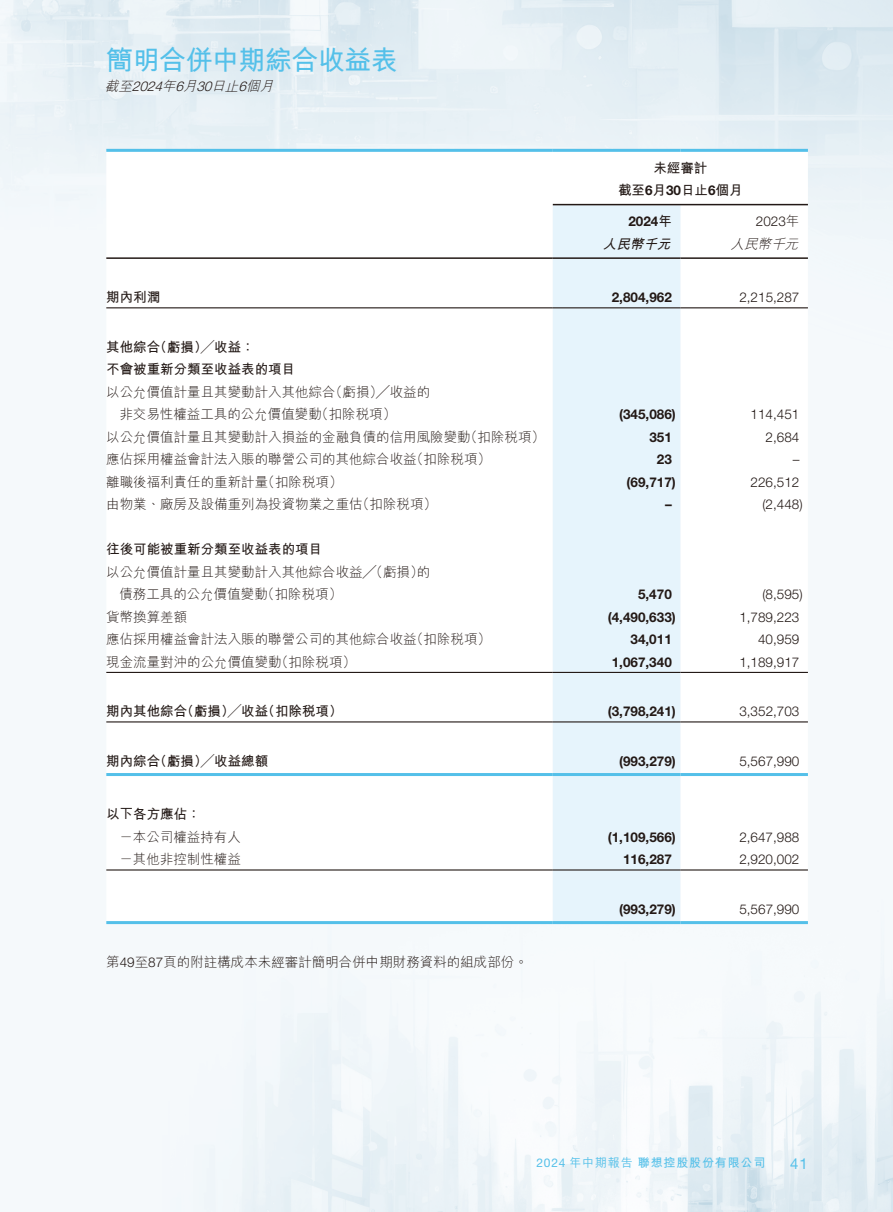
<style>
.page{position:relative;width:893px;height:1212px;background:#fff}
.page>*{position:absolute;margin:0;border:0;box-sizing:border-box;transform-origin:0 0}
.t1{font:700 27px "M Hei HK";letter-spacing:-.02em;color:#54c0e9}
.t2{font:15px "Helvetica Neue LT Std";color:#54c0e9}
.t3{font:300 13.5px/22.5px "M Hei HK";color:#231916}
.t4{font:300 13.5px "Helvetica Neue LT Std";color:#231916}
.t5{font:700 13.5px "Helvetica Neue LT Std";color:#231916}
.t6{font:700 13.5px/22.5px "M Hei HK";color:#231916;text-align:center}
.t7{font:italic 300 13.5px "M Hei HK";color:#231916}
.t8{font:italic 700 13.5px "M Hei HK";color:#231916}
.t9{font:700 12px "M Hei HK";letter-spacing:.07em;color:#54c0e9}
.s1{font-family:"Helvetica Neue LT Std"}
.s2{font-family:"M Hei HK"}
.s3{font-family:"Helvetica Neue LT Std";font-weight:400}
.s4{font-weight:500}
</style>
<div class="page">
<img style="left:0;top:0;width:893px;height:1212px">
<svg style="left:106px;top:152px;width:702px;height:769px"></svg>
<div style="left:553px;top:205px;width:127px;height:716px;background:#e6f4fc"></div>
<hr style="left:106px;top:149px;width:447px;height:3px;background:#54c0e9">
<hr style="left:553px;top:149px;width:127px;height:3px;background:#54c0e9">
<hr style="left:680px;top:149px;width:128px;height:3px;background:#54c0e9">
<hr style="left:553px;top:204px;width:255px;height:1px;background:#231916">
<hr style="left:106px;top:257px;width:447px;height:2px;background:#231916">
<hr style="left:553px;top:257px;width:127px;height:2px;background:#231916">
<hr style="left:680px;top:257px;width:128px;height:2px;background:#231916">
<hr style="left:106px;top:307px;width:447px;height:1px;background:#231916">
<hr style="left:553px;top:307px;width:127px;height:1px;background:#231916">
<hr style="left:680px;top:307px;width:128px;height:1px;background:#231916">
<hr style="left:106px;top:672px;width:447px;height:1px;background:#231916">
<hr style="left:553px;top:672px;width:127px;height:1px;background:#231916">
<hr style="left:680px;top:672px;width:128px;height:1px;background:#231916">
<hr style="left:106px;top:721px;width:447px;height:1px;background:#231916">
<hr style="left:553px;top:721px;width:127px;height:1px;background:#231916">
<hr style="left:680px;top:721px;width:128px;height:1px;background:#231916">
<hr style="left:106px;top:773px;width:447px;height:3px;background:#54c0e9">
<hr style="left:553px;top:773px;width:127px;height:3px;background:#54c0e9">
<hr style="left:680px;top:773px;width:128px;height:3px;background:#54c0e9">
<hr style="left:106px;top:869px;width:447px;height:1px;background:#231916">
<hr style="left:553px;top:869px;width:127px;height:1px;background:#231916">
<hr style="left:680px;top:869px;width:128px;height:1px;background:#231916">
<hr style="left:106px;top:921px;width:447px;height:3px;background:#54c0e9">
<hr style="left:553px;top:921px;width:127px;height:3px;background:#54c0e9">
<hr style="left:680px;top:921px;width:128px;height:3px;background:#54c0e9">
<h1 class="t1" style="left:106px;top:41px;width:293px">簡明合併中期綜合收益表</h1>
<p class="t7" style="left:105px;top:77px;width:174px">截至<span class="s1">2024</span>年<span class="s1">6</span>月<span class="s1">30</span>日止<span class="s1">6</span>個月</p>
<p class="t6" style="left:618px;top:155px;width:126px">未經審計<br>截至<span class="s1">6</span>月<span class="s1">30</span>日止<span class="s1">6</span>個月</p>
<p class="t5" style="left:628px;top:213px;width:45px">2024<span class="s2">年</span></p>
<p class="t4" style="left:756px;top:213px;width:45px">2023<span class="s2">年</span></p>
<p class="t8" style="left:603px;top:234px;width:74px">人民幣千元</p>
<p class="t7" style="left:730px;top:234px;width:74px">人民幣千元</p>
<p class="t6" style="left:106px;top:285px;width:55px">期內利潤</p>
<p class="t5" style="left:612px;top:289px;width:62px">2,804,962</p>
<p class="t4" style="left:739px;top:289px;width:62px">2,215,287</p>
<p class="t6" style="left:106px;top:334px;width:190px;text-align:left">其他綜合（虧損）╱收益：<br>不會被重新分類至收益表的項目</p>
<p class="t3" style="left:119px;top:380px;width:312px;text-indent:-13px">以公允價值計量且其變動計入其他綜合（虧損）╱收益的非交易性權益工具的公允價值變動（扣除稅項）</p>
<p class="t5" style="left:619px;top:406px;width:58px">(345,086)</p>
<p class="t4" style="left:751px;top:406px;width:50px">114,451</p>
<p class="t3" style="left:106px;top:425px;width:440px">以公允價值計量且其變動計入損益的金融負債的信用風險變動（扣除稅項）</p>
<p class="t5" style="left:649px;top:429px;width:24px">351</p>
<p class="t4" style="left:766px;top:429px;width:35px">2,684</p>
<p class="t3" style="left:106px;top:447px;width:386px">應佔採用權益會計法入賬的聯營公司的其他綜合收益（扣除稅項）</p>
<p class="t5" style="left:657px;top:451px;width:17px">23</p>
<p class="t4" style="left:793px;top:451px;width:8px">–</p>
<p class="t3" style="left:106px;top:470px;width:238px">離職後福利責任的重新計量（扣除稅項）</p>
<p class="t5" style="left:627px;top:474px;width:51px">(69,717)</p>
<p class="t4" style="left:751px;top:474px;width:50px">226,512</p>
<p class="t3" style="left:106px;top:492px;width:332px">由物業、廠房及設備重列為投資物業之重估（扣除稅項）</p>
<p class="t5" style="left:665px;top:496px;width:8px">–</p>
<p class="t4" style="left:762px;top:496px;width:42px">(2,448)</p>
<p class="t6" style="left:106px;top:537px;width:217px">往後可能被重新分類至收益表的項目</p>
<p class="t3" style="left:119px;top:560px;width:312px;text-indent:-13px">以公允價值計量且其變動計入其他綜合收益╱（虧損）的債務工具的公允價值變動（扣除稅項）</p>
<p class="t5" style="left:638px;top:586px;width:35px">5,470</p>
<p class="t4" style="left:762px;top:586px;width:42px">(8,595)</p>
<p class="t3" style="left:106px;top:605px;width:82px">貨幣換算差額</p>
<p class="t5" style="left:608px;top:609px;width:70px">(4,490,633)</p>
<p class="t4" style="left:739px;top:609px;width:62px">1,789,223</p>
<p class="t3" style="left:106px;top:627px;width:386px">應佔採用權益會計法入賬的聯營公司的其他綜合收益（扣除稅項）</p>
<p class="t5" style="left:630px;top:631px;width:43px">34,011</p>
<p class="t4" style="left:758px;top:631px;width:43px">40,959</p>
<p class="t3" style="left:106px;top:650px;width:251px">現金流量對沖的公允價值變動（扣除稅項）</p>
<p class="t5" style="left:612px;top:654px;width:62px">1,067,340</p>
<p class="t4" style="left:739px;top:654px;width:62px">1,189,917</p>
<p class="t6" style="left:106px;top:699px;width:238px">期內其他綜合（虧損）╱收益（扣除稅項）</p>
<p class="t5" style="left:608px;top:703px;width:70px">(3,798,241)</p>
<p class="t4" style="left:739px;top:703px;width:62px">3,352,703</p>
<p class="t6" style="left:106px;top:748px;width:163px">期內綜合（虧損）╱收益總額</p>
<p class="t5" style="left:619px;top:753px;width:58px">(993,279)</p>
<p class="t4" style="left:739px;top:753px;width:62px">5,567,990</p>
<p class="t6" style="left:106px;top:802px;width:96px">以下各方應佔：</p>
<p class="t3" style="left:119px;top:825px;width:123px">－本公司權益持有人</p>
<p class="t5" style="left:608px;top:829px;width:70px">(1,109,566)</p>
<p class="t4" style="left:739px;top:829px;width:62px">2,647,988</p>
<p class="t3" style="left:119px;top:847px;width:123px">－其他非控制性權益</p>
<p class="t5" style="left:623px;top:851px;width:50px">116,287</p>
<p class="t4" style="left:739px;top:851px;width:62px">2,920,002</p>
<p class="t5" style="left:619px;top:901px;width:58px">(993,279)</p>
<p class="t4" style="left:739px;top:901px;width:62px">5,567,990</p>
<p class="t3" style="left:106px;top:951px;width:423px">第<span class="s1">49</span>至<span class="s1">87</span>頁的附註構成本未經審計簡明合併中期財務資料的組成部份。</p>
<p class="t9" style="left:536px;top:1154px;width:230px"><span class="s3">2024</span> <span class="s4">年中期報告</span>聯想控股股份有限公司</p>
<p class="t2" style="left:790px;top:1155px;width:19px">41</p>
</div>
